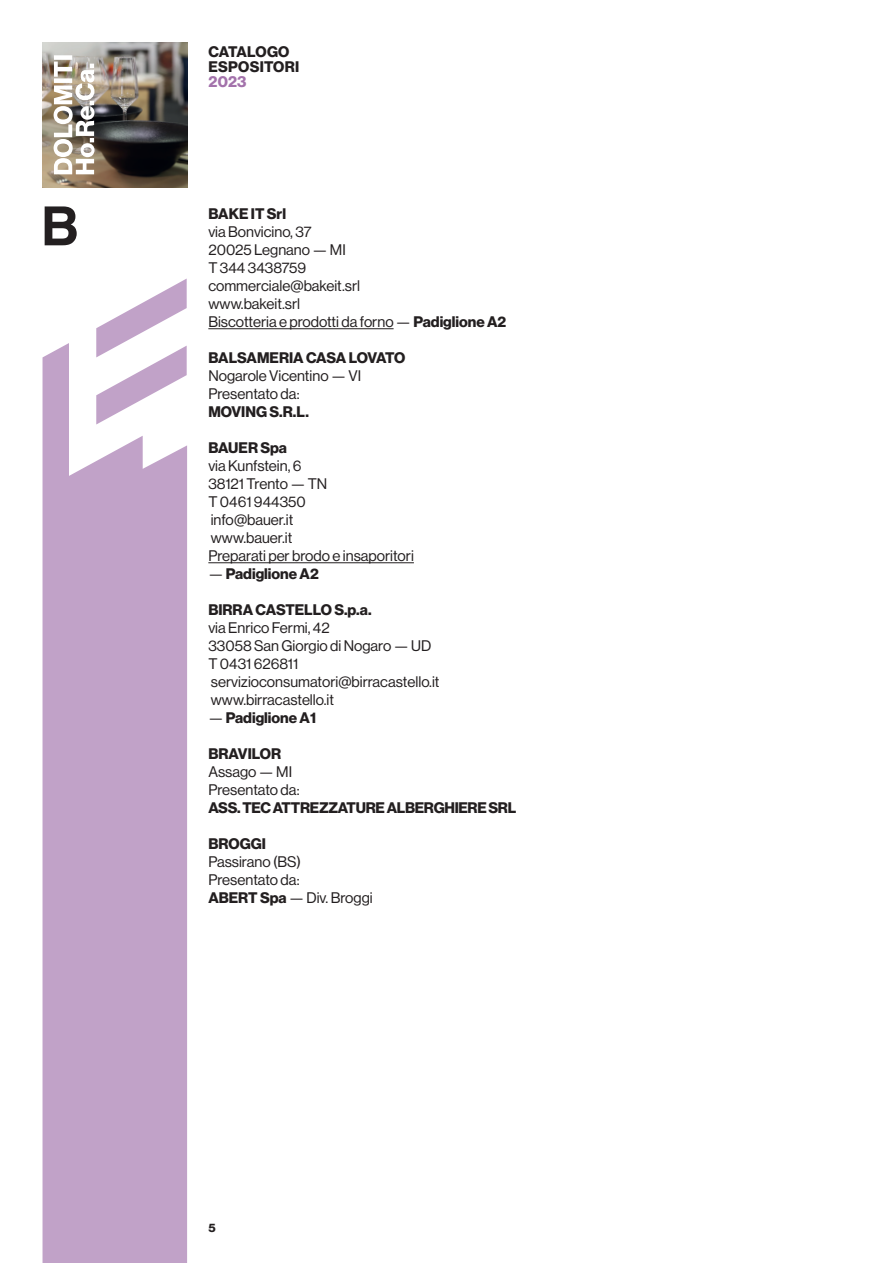
<style>
.page{position:relative;width:893px;height:1263px;background:#fff}
.page>*{position:absolute;margin:0;border:0;box-sizing:border-box;transform-origin:0 0}
.t1{font:700 54px "Helvetica";color:#231f20}
.t2{font:15px "Neue Haas Grotesk Display";color:#231f20}
.t3{font:700 15px/15px "Neue Haas Grotesk Display";color:#231f20}
.t4{font:700 15px "Neue Haas Grotesk Display";letter-spacing:-.02em;color:#231f20}
.t5{font:700 15px "Neue Haas Grotesk Display";color:#a372ab}
.t6{font:700 12px "Neue Haas Grotesk Display";color:#231f20}
.s1{font-weight:700}
.s2{font-weight:400}
</style>
<div class="page">
<img style="left:43px;top:43px;width:144px;height:144px">
<svg style="left:43px;top:279px;width:144px;height:984px;fill:#c1a2c8"></svg>
<svg style="left:54px;top:55px;width:41px;height:119px"></svg>
<hr style="left:208px;top:328px;width:186px;height:1px;background:#231f20">
<hr style="left:208px;top:562px;width:206px;height:1px;background:#231f20">
<p class="t1" style="left:40px;top:193px;width:40px">B</p>
<p class="t3" style="left:208px;top:44px;width:92px">CATALOGO<br>ESPOSITORI</p>
<p class="t5" style="left:208px;top:73px;width:40px">2023</p>
<p class="t3" style="left:208px;top:206px;width:79px">BAKE IT Srl</p>
<p class="t2" style="left:208px;top:223px;width:105px">via Bonvicino, 37</p>
<p class="t2" style="left:208px;top:241px;width:139px">20025 Legnano — MI</p>
<p class="t2" style="left:208px;top:259px;width:99px">T 344 3438759</p>
<p class="t2" style="left:208px;top:277px;width:153px">commerciale@bakeit.srl</p>
<p class="t2" style="left:208px;top:295px;width:93px">www.bakeit.srl</p>
<p class="t2" style="left:208px;top:313px;width:299px">Biscotteria e prodotti da forno — <span class="s1">Padiglione A2</span></p>
<p class="t3" style="left:208px;top:350px;width:198px">BALSAMERIA CASA LOVATO</p>
<p class="t2" style="left:208px;top:367px;width:154px">Nogarole Vicentino — VI</p>
<p class="t2" style="left:208px;top:385px;width:93px">Presentato da:</p>
<p class="t3" style="left:208px;top:404px;width:102px">MOVING S.R.L.</p>
<p class="t3" style="left:208px;top:440px;width:80px">BAUER Spa</p>
<p class="t2" style="left:208px;top:457px;width:95px">via Kunfstein, 6</p>
<p class="t2" style="left:208px;top:475px;width:120px">38121 Trento — TN</p>
<p class="t2" style="left:208px;top:493px;width:99px">T 0461 944350</p>
<p class="t2" style="left:211px;top:511px;width:84px">info@bauer.it</p>
<p class="t2" style="left:211px;top:529px;width:83px">www.bauer.it</p>
<p class="t2" style="left:208px;top:547px;width:207px">Preparati per brodo e insaporitori</p>
<p class="t3" style="left:208px;top:566px;width:112px"><span class="s2">—</span> Padiglione A2</p>
<p class="t3" style="left:208px;top:602px;width:165px">BIRRA CASTELLO S.p.a.</p>
<p class="t2" style="left:208px;top:619px;width:123px">via Enrico Fermi, 42</p>
<p class="t2" style="left:208px;top:637px;width:224px">33058 San Giorgio di Nogaro — UD</p>
<p class="t2" style="left:208px;top:655px;width:91px">T 0431 626811</p>
<p class="t2" style="left:211px;top:673px;width:230px">servizioconsumatori@birracastello.it</p>
<p class="t2" style="left:211px;top:691px;width:125px">www.birracastello.it</p>
<p class="t3" style="left:208px;top:710px;width:109px"><span class="s2">—</span> Padiglione A1</p>
<p class="t3" style="left:208px;top:746px;width:74px">BRAVILOR</p>
<p class="t2" style="left:208px;top:763px;width:85px">Assago — MI</p>
<p class="t2" style="left:208px;top:781px;width:93px">Presentato da:</p>
<p class="t4" style="left:208px;top:799px;width:309px">ASS. TEC ATTREZZATURE ALBERGHIERE SRL</p>
<p class="t3" style="left:208px;top:836px;width:59px">BROGGI</p>
<p class="t2" style="left:208px;top:853px;width:94px">Passirano (BS)</p>
<p class="t2" style="left:208px;top:871px;width:93px">Presentato da:</p>
<p class="t2" style="left:208px;top:889px;width:166px"><span class="s1">ABERT Spa</span> — Div. Broggi</p>
<p class="t6" style="left:208px;top:1220px;width:9px">5</p>
</div>
